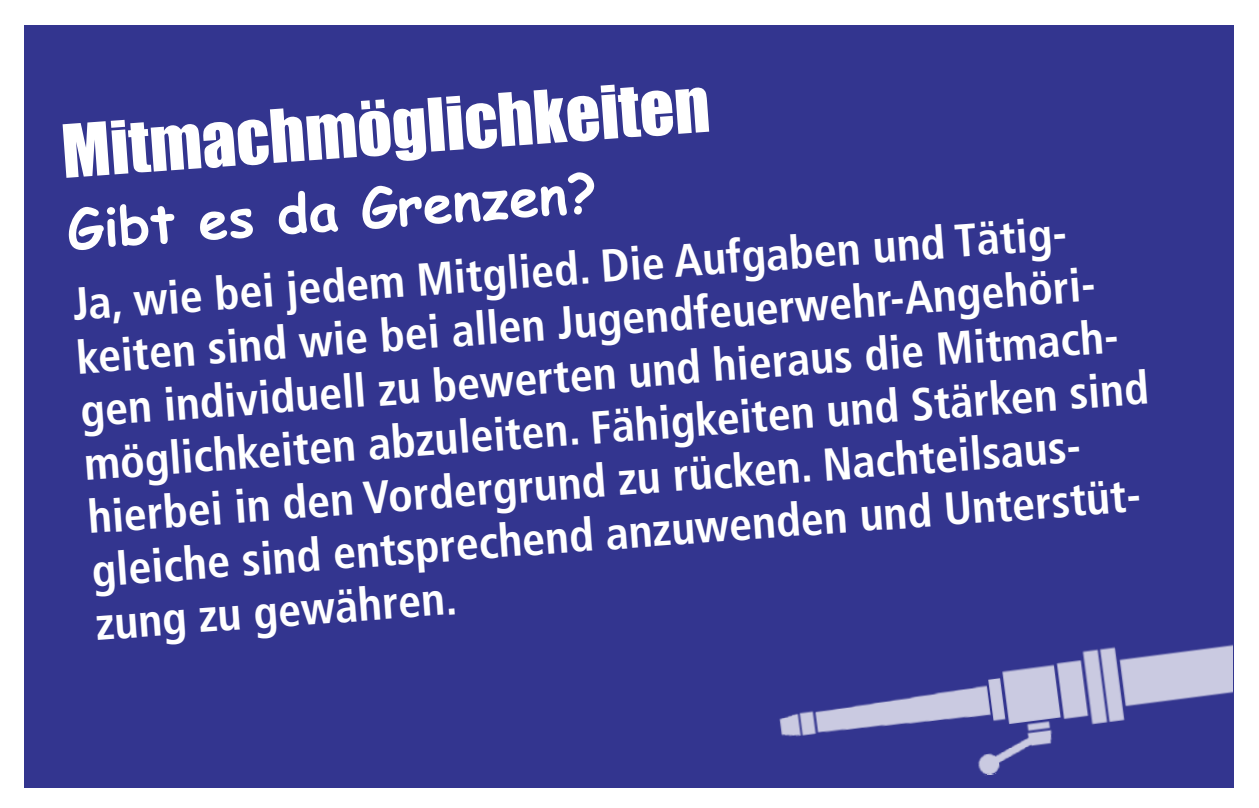
<style>
.page{position:relative;width:1259px;height:808px;background:#fff}
.page>*{position:absolute;margin:0;border:0;box-sizing:border-box;transform-origin:0 0}
.t1{font:67.8px "Impact";color:#fff}
.t2{font:700 53.4px "Comic Sans MS";color:#fff}
.t3{font:700 condensed 46.2px/53.4px "Frutiger";color:#fff}
</style>
<div class="page">
<div style="left:24px;top:26px;width:1209px;height:762px;background:#33358f"></div>
<img style="left:779px;top:644px;width:453px;height:132px">
<h1 class="t1" style="left:59px;top:114px;width:651px;rotate:-4deg">Mitmachmöglichkeiten</h1>
<p class="t2" style="left:65px;top:199px;width:532px;rotate:-4deg">Gibt es da Grenzen?</p>
<p class="t3" style="left:71px;top:281px;width:1069px;rotate:-4deg">Ja, wie bei jedem Mitglied. Die Aufgaben und Tätig&shy;keiten sind wie bei allen Jugendfeuerwehr-Angehöri&shy;gen individuell zu bewerten und hieraus die Mitmach&shy;möglichkeiten abzuleiten. Fähigkeiten und Stärken sind hierbei in den Vordergrund zu rücken. Nachteilsaus&shy;gleiche sind entsprechend anzuwenden und Unterstüt&shy;zung zu gewähren.</p>
</div>
